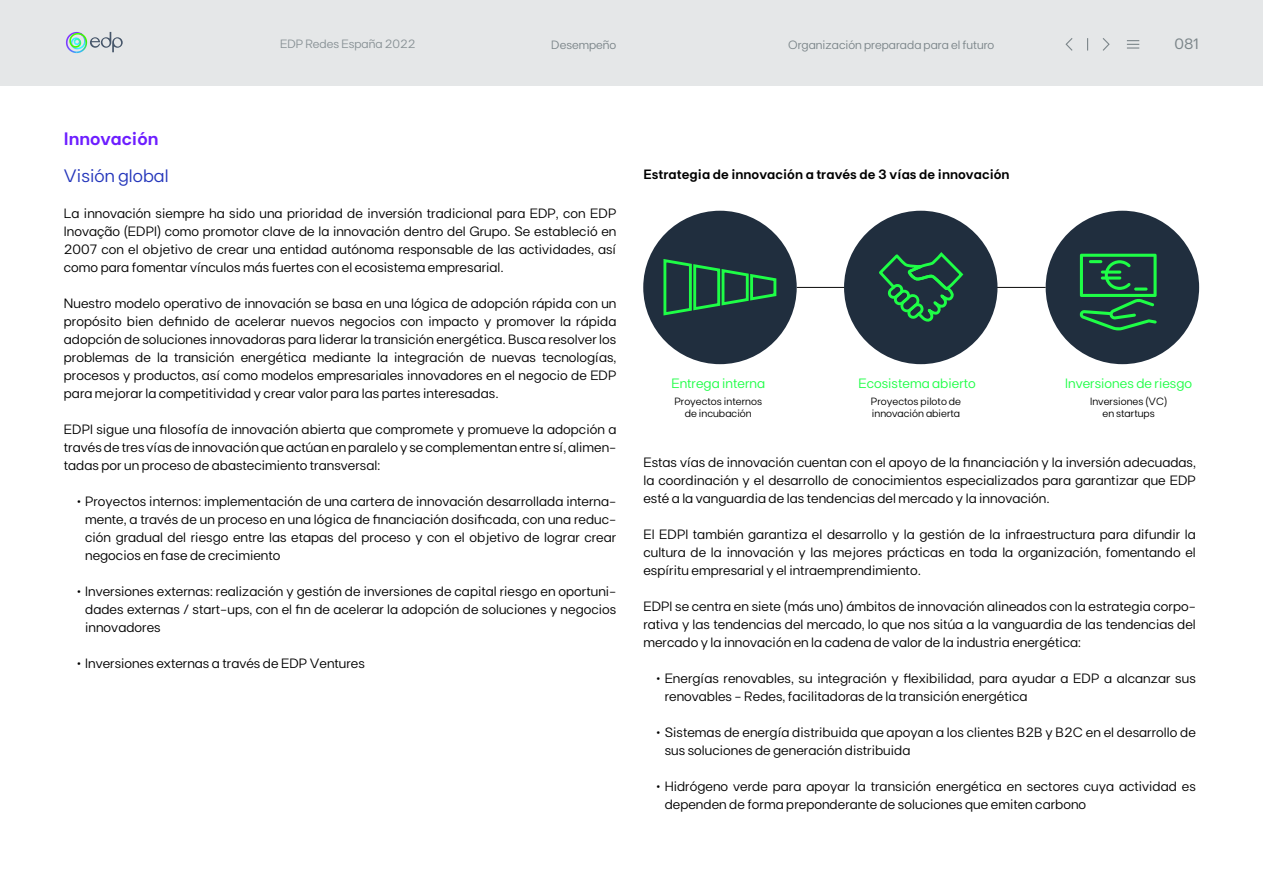
<style>
.page{position:relative;width:1263px;height:893px;background:#fff}
.page>*{position:absolute;margin:0;border:0;box-sizing:border-box;transform-origin:0 0}
.t1{font:18px "FT Base";letter-spacing:.005em;color:#2436bb}
.t2{font:600 18px "FT Base";color:#6d1eff}
.t3{font:15px "FT Base";color:#7c868a}
.t4{font:13.5px/18px "FT Base";letter-spacing:.005em;color:#000;text-align:justify}
.t5{font:13.5px "FT Base";letter-spacing:.005em;color:#1efe46}
.t6{font:600 13.5px "FT Base";letter-spacing:.005em;color:#000}
.t7{font:12px "FT Base";color:#7c868a}
.t8{font:12px "FT Base";color:#889195}
.t9{font:10.5px/12px "FT Base";letter-spacing:.005em;color:#000;text-align:center}
</style>
<div class="page">
<hr style="left:797px;top:287px;width:249px;height:1px;background:#1d1d1c">
<div style="left:643px;top:211px;width:154px;height:153px;background:#202e3e;border-radius:50%"></div>
<div style="left:844px;top:211px;width:153px;height:153px;background:#202e3e;border-radius:50%"></div>
<div style="left:1046px;top:211px;width:153px;height:153px;background:#202e3e;border-radius:50%"></div>
<svg style="left:1080px;top:254px;width:77px;height:76px"></svg>
<svg style="left:663px;top:259px;width:114px;height:57px"></svg>
<svg style="left:879px;top:252px;width:85px;height:70px"></svg>
<div style="left:0;top:0;width:1263px;height:85px;background:#e5e7e8"></div>
<svg style="left:1087px;top:38px;width:1px;height:13px"></svg>
<svg style="left:1127px;top:40px;width:12px;height:9px"></svg>
<svg style="left:1102px;top:38px;width:8px;height:13px"></svg>
<svg style="left:1065px;top:38px;width:8px;height:13px"></svg>
<svg style="left:66px;top:32px;width:57px;height:21px"></svg>
<h1 class="t2" style="left:64px;top:128px;width:96px">Innovación</h1>
<p class="t8" style="left:280px;top:37px;width:137px">EDP Redes España 2022</p>
<p class="t7" style="left:551px;top:38px;width:67px">Desempeño</p>
<p class="t7" style="left:788px;top:38px;width:208px">Organización preparada para el futuro</p>
<p class="t3" style="left:1174px;top:35px;width:26px">081</p>
<h1 class="t1" style="left:64px;top:165px;width:106px">Visión global</h1>
<p class="t4" style="left:64px;top:204px;width:554px">La innovación siempre ha sido una prioridad de inversión tradicional para EDP, con EDP Inovação (EDPI) como promotor clave de la innovación dentro del Grupo. Se estableció en 2007 con el objetivo de crear una entidad autónoma responsable de las actividades, así como para fomentar vínculos más fuertes con el ecosistema empresarial.</p>
<p class="t4" style="left:64px;top:294px;width:554px">Nuestro modelo operativo de innovación se basa en una lógica de adopción rápida con un propósito bien definido de acelerar nuevos negocios con impacto y promover la rápida adopción de soluciones innovadoras para liderar la transición energética. Busca resolver los problemas de la transición energética mediante la integración de nuevas tecnologías, procesos y productos, así como modelos empresariales innovadores en el negocio de EDP para mejorar la competitividad y crear valor para las partes interesadas.</p>
<p class="t4" style="left:64px;top:420px;width:554px">EDPI sigue una filosofía de innovación abierta que compromete y promueve la adopción a través de tres vías de innovación que actúan en paralelo y se complementan entre sí, alimen&shy;tadas por un proceso de abastecimiento transversal:</p>
<p class="t4" style="left:85px;top:492px;width:533px;text-indent:-9px">• Proyectos internos: implementación de una cartera de innovación desarrollada interna&shy;mente, a través de un proceso en una lógica de financiación dosificada, con una reduc&shy;ción gradual del riesgo entre las etapas del proceso y con el objetivo de lograr crear negocios en fase de crecimiento</p>
<p class="t4" style="left:85px;top:582px;width:533px;text-indent:-9px">• Inversiones externas: realización y gestión de inversiones de capital riesgo en oportuni&shy;dades externas / start-ups, con el fin de acelerar la adopción de soluciones y negocios innovadores</p>
<p class="t4" style="left:77px;top:654px;width:290px">• Inversiones externas a través de EDP Ventures</p>
<p class="t6" style="left:643px;top:166px;width:368px">Estrategia de innovación a través de 3 vías de innovación</p>
<p class="t5" style="left:671px;top:376px;width:95px">Entrega interna</p>
<p class="t9" style="left:674px;top:395px;width:89px">Proyectos internos de incubación</p>
<p class="t5" style="left:858px;top:376px;width:119px">Ecosistema abierto</p>
<p class="t9" style="left:871px;top:395px;width:92px;text-align:left">Proyectos piloto de innovación abierta</p>
<p class="t5" style="left:1065px;top:376px;width:128px">Inversiones de riesgo</p>
<p class="t9" style="left:1090px;top:395px;width:79px">Inversiones (VC) en startups</p>
<p class="t4" style="left:643px;top:453px;width:554px">Estas vías de innovación cuentan con el apoyo de la financiación y la inversión adecuadas, la coordinación y el desarrollo de conocimientos especializados para garantizar que EDP esté a la vanguardia de las tendencias del mercado y la innovación.</p>
<p class="t4" style="left:643px;top:525px;width:554px">El EDPI también garantiza el desarrollo y la gestión de la infraestructura para difundir la cultura de la innovación y las mejores prácticas en toda la organización, fomentando el espíritu empresarial y el intraemprendimiento.</p>
<p class="t4" style="left:643px;top:597px;width:554px">EDPI se centra en siete (más uno) ámbitos de innovación alineados con la estrategia corpo&shy;rativa y las tendencias del mercado, lo que nos sitúa a la vanguardia de las tendencias del mercado y la innovación en la cadena de valor de la industria energética:</p>
<p class="t4" style="left:665px;top:669px;width:533px;text-indent:-9px">• Energías renovables, su integración y flexibilidad, para ayudar a EDP a alcanzar sus renovables - Redes, facilitadoras de la transición energética</p>
<p class="t4" style="left:665px;top:723px;width:533px;text-indent:-9px">• Sistemas de energía distribuida que apoyan a los clientes B2B y B2C en el desarrollo de sus soluciones de generación distribuida</p>
<p class="t4" style="left:665px;top:777px;width:533px;text-indent:-9px">• Hidrógeno verde para apoyar la transición energética en sectores cuya actividad es dependen de forma preponderante de soluciones que emiten carbono</p>
</div>
